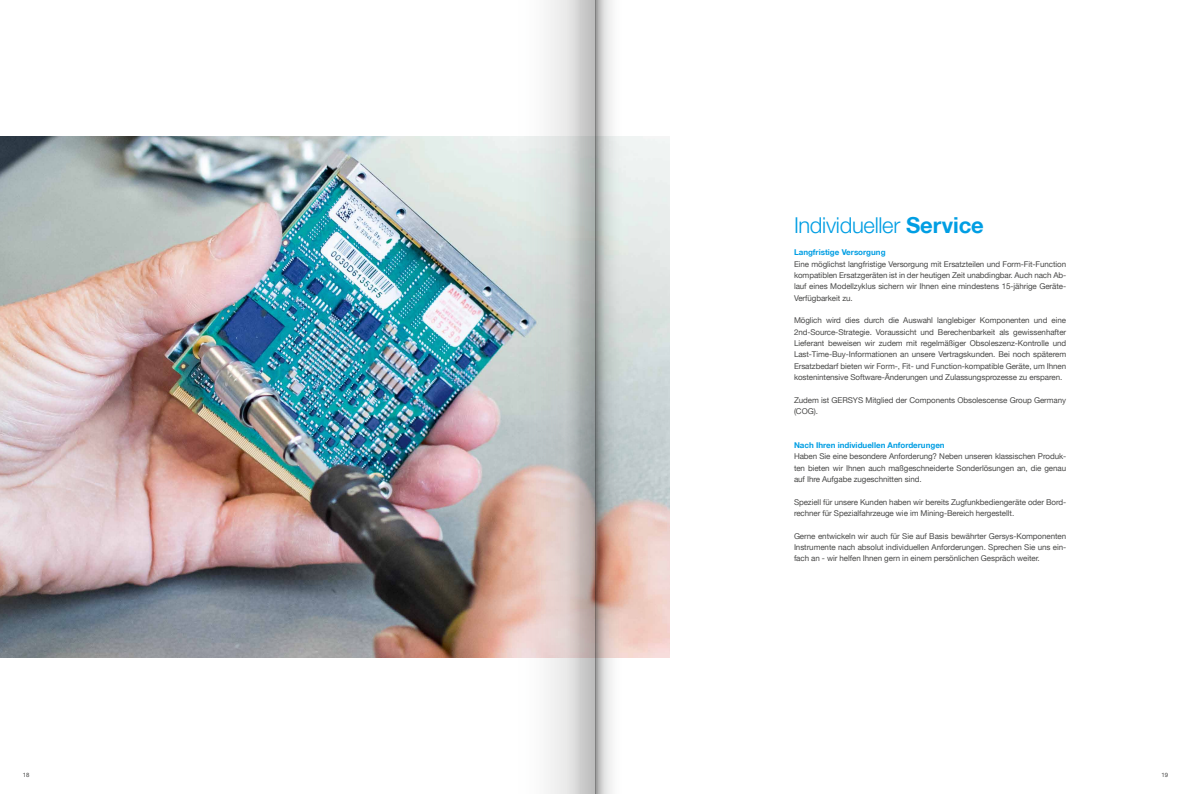
<style>
.page{position:relative;width:1191px;height:794px;background:#fff}
.page>*{position:absolute;margin:0;border:0;box-sizing:border-box;transform-origin:0 0}
.t1{font:300 22px "Helvetica Neue LT Pro";letter-spacing:-.015em;color:#009ee3}
.t2{font:8px/11.3px "Helvetica Neue LT";letter-spacing:-.01em;color:#494948;text-align:justify}
.t3{font:700 8px "Helvetica Neue LT";color:#009ee3}
.t4{font:6px "Helvetica Neue LT";color:#494948}
.s1{font-family:"Helvetica Neue LT";font-weight:700}
</style>
<div class="page">
<img style="left:0;top:136px;width:669px;height:522px">
<svg style="left:601px;top:0;width:23px;height:794px"></svg>
<svg style="left:510px;top:0;width:91px;height:794px"></svg>
<h1 class="t1" style="left:794px;top:211px;width:191px">Individueller <span class="s1">Service</span></h1>
<p class="t3" style="left:794px;top:247px;width:93px">Langfristige Versorgung</p>
<p class="t2" style="left:794px;top:258px;width:274px">Eine möglichst langfristige Versorgung mit Ersatzteilen und Form-Fit-Function kompatiblen Ersatzgeräten ist in der heutigen Zeit unabdingbar. Auch nach Ab&shy;lauf eines Modellzyklus sichern wir Ihnen eine mindestens 15-jährige Geräte-Verfügbarkeit zu.</p>
<p class="t2" style="left:794px;top:315px;width:274px">Möglich wird dies durch die Auswahl langlebiger Komponenten und eine 2nd-Source-Strategie. Voraussicht und Berechenbarkeit als gewissenhafter Lieferant beweisen wir zudem mit regelmäßiger Obsoleszenz-Kontrolle und Last-Time-Buy-Informationen an unsere Vertragskunden. Bei noch späterem Ersatzbedarf bieten wir Form-, Fit- und Function-kompatible Geräte, um Ihnen kostenintensive Software-Änderungen und Zulassungsprozesse zu ersparen.</p>
<p class="t2" style="left:794px;top:394px;width:274px">Zudem ist GERSYS Mitglied der Components Obsolescense Group Germany (COG).</p>
<p class="t3" style="left:794px;top:440px;width:152px">Nach Ihren individuellen Anforderungen</p>
<p class="t2" style="left:794px;top:451px;width:274px">Haben Sie eine besondere Anforderung? Neben unseren klassischen Produk&shy;ten bieten wir Ihnen auch maßgeschneiderte Sonderlösungen an, die genau auf Ihre Aufgabe zugeschnitten sind.</p>
<p class="t2" style="left:794px;top:496px;width:273px">Speziell für unsere Kunden haben wir bereits Zugfunkbediengeräte oder Bord&shy;rechner für Spezialfahrzeuge wie im Mining-Bereich hergestellt.</p>
<p class="t2" style="left:794px;top:530px;width:274px">Gerne entwickeln wir auch für Sie auf Basis bewährter Gersys-Komponenten Instrumente nach absolut individuellen Anforderungen. Sprechen Sie uns ein&shy;fach an - wir helfen Ihnen gern in einem persönlichen Gespräch weiter.</p>
<p class="t4" style="left:23px;top:771px;width:8px">18</p>
<p class="t4" style="left:1161px;top:771px;width:8px">19</p>
</div>
